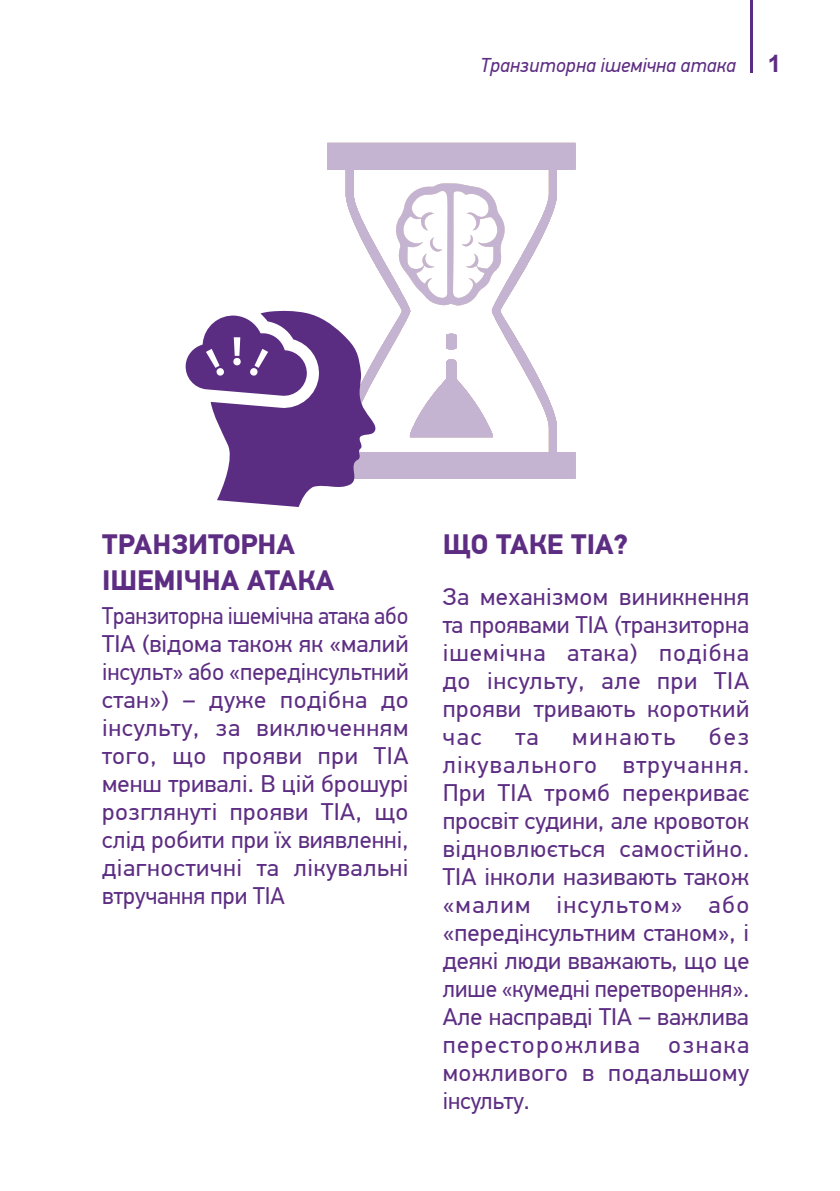
<style>
.page{position:relative;width:840px;height:1191px;background:#fff}
.page>*{position:absolute;margin:0;border:0;box-sizing:border-box;transform-origin:0 0}
.t1{font:700 28px/36px "PF Din Text Pro";color:#5d2d83}
.t2{font:24px/28px "PF Din Text Pro";letter-spacing:.02em;color:#5d2d83;text-align:justify;scale:1.05 1}
.t3{font:24px/28px "PF Din Text Pro";letter-spacing:.02em;color:#5d2d83;text-align:justify;scale:.95 1}
.t4{font:24px "PF Din Text Pro";letter-spacing:.075em;color:#5d2d83;scale:1.05 1}
.t5{font:700 24px "Arial";color:#5d2d83}
.t6{font:italic 20px "PF Din Text Pro";color:#5d2d83}
</style>
<div class="page">
<hr style="left:750px;top:0;width:2px;height:72px;background:#5d2d83">
<svg style="left:327px;top:143px;width:248px;height:336px"></svg>
<svg style="left:185px;top:311px;width:190px;height:196px"></svg>
<p class="t6" style="left:480px;top:53px;width:257px">Транзиторна ішемічна атака</p>
<p class="t5" style="left:767px;top:47px;width:15px">1</p>
<p class="t1" style="left:102px;top:527px;width:233px">ТРАНЗИТОРНА<br>ІШЕМІЧНА АТАКА</p>
<p class="t3" style="left:102px;top:602px;width:324px">Транзиторна ішемічна атака або ТІА (відома також як «малий інсульт» або «передінсультний стан») – дуже подібна до інсульту, за виключенням того, що прояви при ТІА менш тривалі. В цій брошурі розглянуті прояви ТІА, що слід робити при їх виявленні, діагностичні та лікувальні втручання при ТІА</p>
<p class="t1" style="left:442px;top:527px;width:187px">ЩО ТАКЕ ТІА?</p>
<p class="t2" style="left:442px;top:583px;width:293px">За механізмом виникнення та проявами ТІА (транзиторна ішемічна атака) подібна до інсульту, але при ТІА прояви тривають короткий час</p>
<p class="t2" style="left:442px;top:723px;width:293px;text-indent:266px">без лікувального втручання.<br>При ТІА тромб перекриває просвіт судини, але кровоток відновлюється самостійно.<br>ТІА інколи називають також «малим інсультом» або «передінсультним станом», і деякі люди вважають, що це лише «кумедні перетворення».<br>Але насправді ТІА – важлива пересторожлива ознака можливого в подальшому інсульту.</p>
<p class="t2" style="left:515px;top:723px;width:24px">та</p>
<p class="t4" style="left:572px;top:722px;width:99px">минають</p>
</div>
